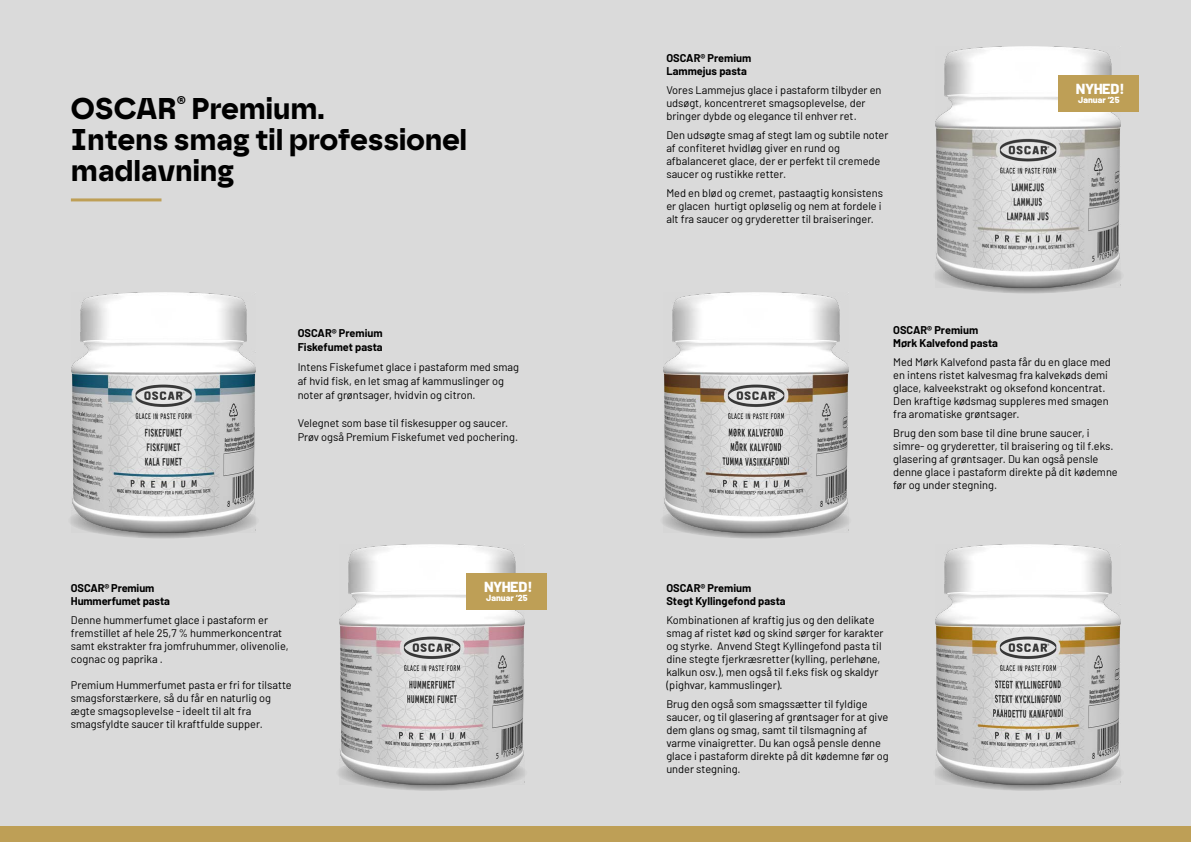
<style>
.page{position:relative;width:1191px;height:842px;background:#dadada}
.page>*{position:absolute;margin:0;border:0;box-sizing:border-box;transform-origin:0 0}
.t1{font:700 30px/31px "Safiro";color:#000}
.t2{font:800 14.5px "Barlow";letter-spacing:-.04em;color:#fff}
.t3{font:11px/13px "Barlow";color:#000}
.t4{font:700 11px/13px "Barlow";color:#000}
.t5{font:800 8.8px "Barlow";color:#fff}
</style>
<div class="page">
<div style="left:0;top:827px;width:1191px;height:15px;background:#be9f56"></div>
<svg style="left:67px;top:502px;width:193px;height:37px"></svg>
<img style="left:71px;top:292px;width:185px;height:240px">
<svg style="left:660px;top:502px;width:192px;height:37px"></svg>
<img style="left:664px;top:292px;width:184px;height:240px">
<svg style="left:336px;top:755px;width:192px;height:36px"></svg>
<img style="left:340px;top:544px;width:184px;height:241px">
<svg style="left:932px;top:755px;width:192px;height:36px"></svg>
<img style="left:936px;top:544px;width:184px;height:241px">
<svg style="left:932px;top:257px;width:192px;height:37px"></svg>
<img style="left:936px;top:47px;width:184px;height:240px">
<div style="left:466px;top:573px;width:81px;height:36px;background:#be9f56"></div>
<div style="left:1058px;top:75px;width:81px;height:36px;background:#be9f56"></div>
<hr style="left:71px;top:198px;width:90px;height:3px;background:#be9f56">
<h1 class="t1" style="left:71px;top:93px;width:398px">OSCAR<sup>®</sup> Premium.<br>Intens smag til professionel madlavning</h1>
<p class="t4" style="left:298px;top:325px;width:86px;line-height:14px">OSCAR® Premium<br>Fiskefumet pasta</p>
<p class="t3" style="left:298px;top:359px;width:223px;line-height:14px">Intens Fiskefumet glace i pastaform med smag af hvid fisk, en let smag af kammuslinger og noter af grøntsager, hvidvin og citron.</p>
<p class="t3" style="left:298px;top:415px;width:222px;line-height:14px">Velegnet som base til fiskesupper og saucer.<br>Prøv også Premium Fiskefumet ved pochering.</p>
<p class="t4" style="left:71px;top:581px;width:100px">OSCAR® Premium<br>Hummerfumet pasta</p>
<p class="t3" style="left:71px;top:613px;width:219px">Denne hummerfumet glace i pastaform er fremstillet af hele 25,7 % hummerkoncentrat samt ekstrakter fra jomfruhummer, olivenolie, cognac og paprika .</p>
<p class="t3" style="left:71px;top:678px;width:222px">Premium Hummerfumet pasta er fri for tilsatte smagsforstærkere, så du får en naturlig og ægte smagsoplevelse - ideelt til alt fra smagsfyldte saucer til kraftfulde supper.</p>
<h2 class="t2" style="left:484px;top:576px;width:50px">NYHED!</h2>
<p class="t5" style="left:486px;top:591px;width:43px">Januar ‘25</p>
<p class="t4" style="left:666px;top:51px;width:86px">OSCAR® Premium<br>Lammejus pasta</p>
<p class="t3" style="left:666px;top:83px;width:217px">Vores Lammejus glace i pastaform tilbyder en udsøgt, koncentreret smagsoplevelse, der bringer dybde og elegance til enhver ret.</p>
<p class="t3" style="left:666px;top:128px;width:224px">Den udsøgte smag af stegt lam og subtile noter af confiteret hvidløg giver en rund og afbalanceret glace, der er perfekt til cremede saucer og rustikke retter.</p>
<p class="t3" style="left:666px;top:186px;width:218px;text-align:justify">Med en blød og cremet, pastaagtig konsistens er glacen hurtigt opløselig og nem at fordele i alt fra saucer og gryderetter til braiseringer.</p>
<h2 class="t2" style="left:1076px;top:78px;width:50px">NYHED!</h2>
<p class="t5" style="left:1078px;top:93px;width:43px">Januar ‘25</p>
<p class="t4" style="left:893px;top:323px;width:106px">OSCAR® Premium<br>Mørk Kalvefond pasta</p>
<p class="t3" style="left:893px;top:355px;width:219px">Med Mørk Kalvefond pasta får du en glace med en intens ristet kalvesmag fra kalvekøds demi glace, kalveekstrakt og oksefond koncentrat.<br>Den kraftige kødsmag suppleres med smagen fra aromatiske grøntsager.</p>
<p class="t3" style="left:893px;top:426px;width:226px">Brug den som base til dine brune saucer, i simre- og gryderetter, til braisering og til f.eks. glasering af grøntsager. Du kan også pensle denne glace i pastaform direkte på dit kødemne før og under stegning.</p>
<p class="t4" style="left:666px;top:581px;width:121px">OSCAR® Premium<br>Stegt Kyllingefond pasta</p>
<p class="t3" style="left:666px;top:613px;width:219px">Kombinationen af kraftig jus og den delikate smag af ristet kød og skind sørger for karakter og styrke. Anvend Stegt Kyllingefond pasta til dine stegte fjerkræsretter (kylling, perlehøne, kalkun osv.), men også til f.eks fisk og skaldyr (pighvar, kammuslinger).</p>
<p class="t3" style="left:666px;top:697px;width:224px">Brug den også som smagssætter til fyldige saucer, og til glasering af grøntsager for at give dem glans og smag, samt til tilsmagning af varme vinaigretter. Du kan også pensle denne glace i pastaform direkte på dit kødemne før og under stegning.</p>
</div>
